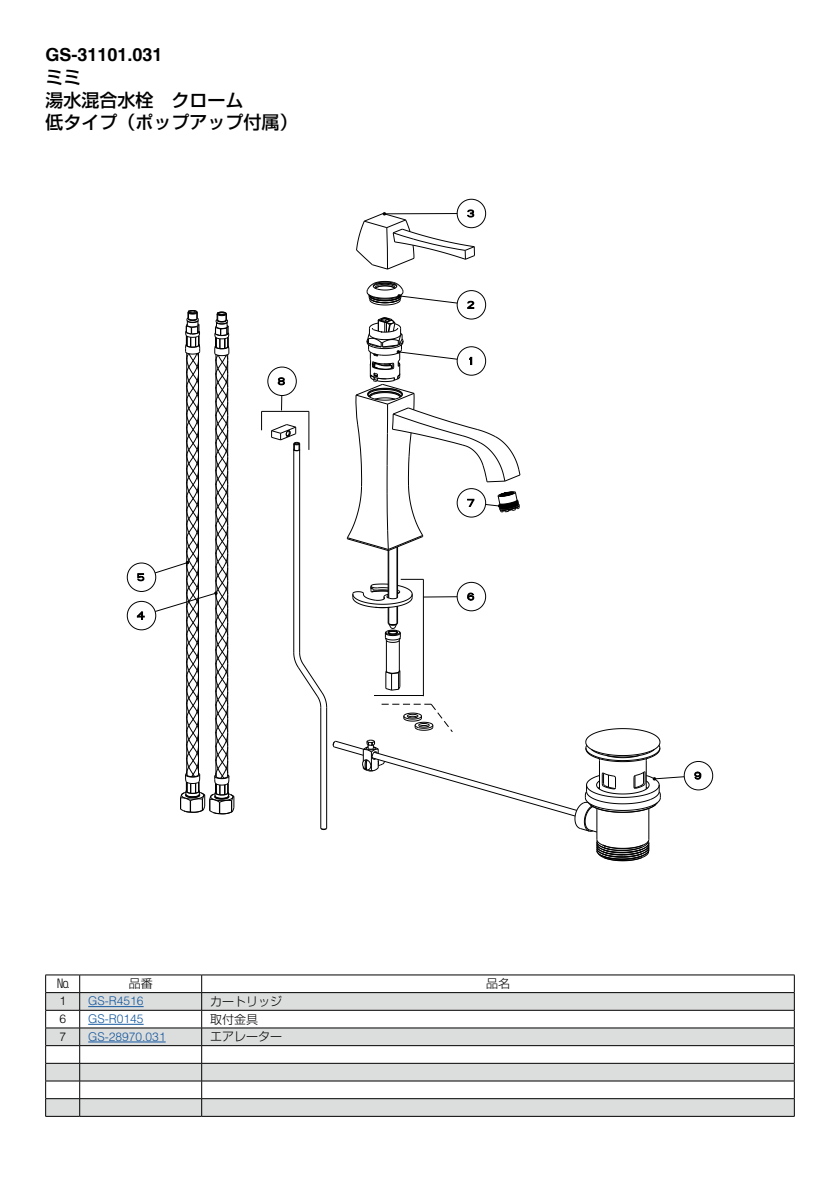
<style>
.page{position:relative;width:840px;height:1191px;background:#fff}
.page>*{position:absolute;margin:0;border:0;box-sizing:border-box;transform-origin:0 0}
.t1{font:500 18px/22.6px "Shin Go Pro";color:#000}
.t2{font:700 18px "Helvetica cyr";color:#000}
.t3{font:300 12px "Helvetica LT Std";color:#15599f}
.t4{font:300 12px "Shin Go Pro";color:#000}
.t5{font:300 12px "Helvetica LT Std";color:#000}
</style>
<div class="page">
<svg style="left:467px;top:301px;width:6px;height:7px"></svg>
<div style="left:456px;top:290px;width:29px;height:29px;border:1px solid #000;border-radius:50%"></div>
<div style="left:456px;top:199px;width:29px;height:29px;border:1px solid #000;border-radius:50%"></div>
<svg style="left:137px;top:612px;width:7px;height:7px"></svg>
<div style="left:127px;top:601px;width:29px;height:29px;border:1px solid #000;border-radius:50%"></div>
<svg style="left:137px;top:573px;width:7px;height:8px"></svg>
<div style="left:127px;top:563px;width:29px;height:28px;border:1px solid #000;border-radius:50%"></div>
<svg style="left:467px;top:593px;width:6px;height:7px"></svg>
<div style="left:456px;top:582px;width:29px;height:29px;border:1px solid #000;border-radius:50%"></div>
<svg style="left:278px;top:377px;width:6px;height:8px"></svg>
<div style="left:267px;top:367px;width:29px;height:29px;border:1px solid #000;border-radius:50%"></div>
<svg style="left:694px;top:772px;width:6px;height:7px"></svg>
<div style="left:683px;top:761px;width:29px;height:29px;border:1px solid #000;border-radius:50%"></div>
<hr style="left:423px;top:596px;width:34px;height:1px;background:#000">
<svg style="left:281px;top:395px;width:1px;height:15px"></svg>
<svg style="left:261px;top:412px;width:1px;height:18px"></svg>
<hr style="left:308px;top:411px;width:1px;height:39px;background:#000">
<hr style="left:423px;top:579px;width:1px;height:117px;background:#000">
<hr style="left:261px;top:411px;width:48px;height:1px;background:#000">
<hr style="left:293px;top:444px;width:1px;height:209px;background:#000">
<hr style="left:299px;top:444px;width:1px;height:209px;background:#000">
<hr style="left:386px;top:640px;width:1px;height:31px;background:#000">
<hr style="left:387px;top:550px;width:1px;height:48px;background:#000">
<hr style="left:388px;top:550px;width:1px;height:48px;background:#000">
<hr style="left:396px;top:547px;width:1px;height:51px;background:#000">
<hr style="left:397px;top:547px;width:1px;height:50px;background:#000">
<hr style="left:399px;top:640px;width:1px;height:31px;background:#000">
<hr style="left:596px;top:808px;width:1px;height:31px;background:#000">
<hr style="left:648px;top:808px;width:1px;height:31px;background:#000">
<svg style="left:366px;top:281px;width:91px;height:25px"></svg>
<svg style="left:352px;top:579px;width:71px;height:64px"></svg>
<svg style="left:356px;top:210px;width:119px;height:60px"></svg>
<svg style="left:154px;top:310px;width:80px;height:504px"></svg>
<svg style="left:271px;top:424px;width:29px;height:27px"></svg>
<svg style="left:596px;top:839px;width:53px;height:22px"></svg>
<svg style="left:346px;top:317px;width:174px;height:234px"></svg>
<svg style="left:293px;top:652px;width:391px;height:180px"></svg>
<svg style="left:46px;top:993px;width:747px;height:123px;fill:#dcdddd"></svg>
<hr style="left:45px;top:974px;width:35px;height:1px;background:#000">
<hr style="left:80px;top:974px;width:121px;height:1px;background:#000">
<hr style="left:201px;top:974px;width:593px;height:1px;background:#000">
<hr style="left:45px;top:992px;width:35px;height:1px;background:#000">
<hr style="left:80px;top:992px;width:121px;height:1px;background:#000">
<hr style="left:201px;top:992px;width:593px;height:1px;background:#000">
<hr style="left:45px;top:1010px;width:35px;height:1px;background:#000">
<hr style="left:80px;top:1010px;width:121px;height:1px;background:#000">
<hr style="left:201px;top:1010px;width:593px;height:1px;background:#000">
<hr style="left:45px;top:1027px;width:35px;height:1px;background:#000">
<hr style="left:80px;top:1027px;width:121px;height:1px;background:#000">
<hr style="left:201px;top:1027px;width:593px;height:1px;background:#000">
<hr style="left:45px;top:1045px;width:35px;height:1px;background:#000">
<hr style="left:80px;top:1045px;width:121px;height:1px;background:#000">
<hr style="left:201px;top:1045px;width:593px;height:1px;background:#000">
<hr style="left:45px;top:1063px;width:35px;height:1px;background:#000">
<hr style="left:80px;top:1063px;width:121px;height:1px;background:#000">
<hr style="left:201px;top:1063px;width:593px;height:1px;background:#000">
<hr style="left:45px;top:1080px;width:35px;height:1px;background:#000">
<hr style="left:45px;top:1098px;width:35px;height:1px;background:#000">
<svg style="left:45px;top:975px;width:1px;height:141px"></svg>
<hr style="left:80px;top:1098px;width:121px;height:1px;background:#000">
<svg style="left:79px;top:975px;width:1px;height:141px"></svg>
<hr style="left:201px;top:1098px;width:593px;height:1px;background:#000">
<svg style="left:201px;top:975px;width:1px;height:141px"></svg>
<svg style="left:793px;top:975px;width:1px;height:141px"></svg>
<hr style="left:45px;top:1116px;width:35px;height:1px;background:#000">
<hr style="left:80px;top:1116px;width:121px;height:1px;background:#000">
<hr style="left:201px;top:1116px;width:593px;height:1px;background:#000">
<hr style="left:80px;top:1080px;width:121px;height:1px;background:#000">
<hr style="left:201px;top:1080px;width:593px;height:1px;background:#000">
<hr style="left:88px;top:1006px;width:55px;height:1px;background:#15599f">
<hr style="left:88px;top:1024px;width:55px;height:1px;background:#15599f">
<hr style="left:88px;top:1041px;width:78px;height:1px;background:#15599f">
<h1 class="t2" style="left:45px;top:45px;width:119px">GS-31101.031</h1>
<h1 class="t1" style="left:45px;top:64px;width:253px">ミミ<br>湯水混合水栓　クローム<br>低タイプ（ポップアップ付属）</h1>
<p class="t4" style="left:57px;top:974px;width:13px">№</p>
<p class="t4" style="left:129px;top:974px;width:25px">品番</p>
<p class="t4" style="left:485px;top:974px;width:25px">品名</p>
<p class="t5" style="left:59px;top:993px;width:8px">1</p>
<p class="t3" style="left:88px;top:993px;width:57px">GS-R4516</p>
<p class="t4" style="left:210px;top:991px;width:73px">カートリッジ</p>
<p class="t5" style="left:59px;top:1011px;width:8px">6</p>
<p class="t3" style="left:88px;top:1011px;width:57px">GS-R0145</p>
<p class="t4" style="left:210px;top:1009px;width:49px">取付金具</p>
<p class="t5" style="left:59px;top:1029px;width:8px">7</p>
<p class="t3" style="left:88px;top:1029px;width:79px">GS-28970.031</p>
<p class="t4" style="left:210px;top:1027px;width:73px">エアレーター</p>
</div>
